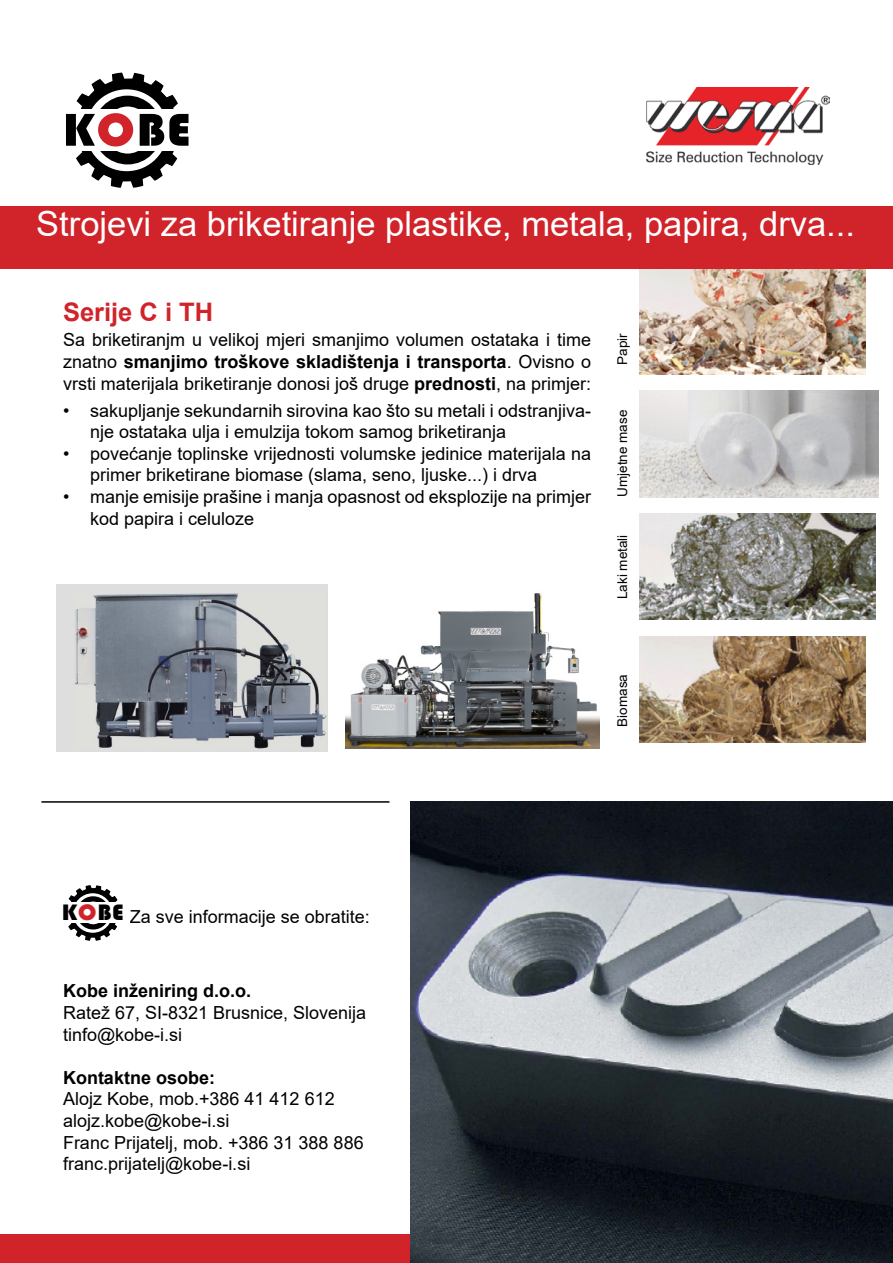
<style>
.page{position:relative;width:893px;height:1263px;background:#fff}
.page>*{position:absolute;margin:0;border:0;box-sizing:border-box;transform-origin:0 0}
.t1{font:47.7px "Bauhaus 93";color:#000;scale:1.05 1}
.t2{font:34.5px "Arial";color:#fff}
.Naslov1{font:700 25.5px "Arial";color:#d1232a}
.t3{font:23.1px "Bauhaus 93";color:#000;scale:1.05 1}
.Tekst{font:18px/21.6px "Arial";color:#000}
.t4{font:700 18px "Arial";color:#000}
.t5{font:13.5px "Arial";color:#000}
.s1{color:#d1232a}
.s2{font-weight:700}
</style>
<div class="page">
<img style="left:345px;top:593px;width:254px;height:155px">
<img style="left:640px;top:269px;width:225px;height:106px">
<div style="left:0;top:206px;width:893px;height:63px;background:#d1232a"></div>
<img style="left:640px;top:391px;width:238px;height:106px">
<img style="left:640px;top:513px;width:236px;height:107px">
<img style="left:640px;top:636px;width:225px;height:106px">
<img style="left:646px;top:87px;width:184px;height:78px">
<img style="left:56px;top:585px;width:271px;height:166px">
<div style="left:0;top:1235px;width:411px;height:28px;background:#d1232a"></div>
<img style="left:411px;top:801px;width:482px;height:462px">
<div style="left:69px;top:72px;width:116px;height:116px;border:17px solid #000;border-radius:50%"></div>
<div style="left:93px;top:95px;width:69px;height:70px;border:11px solid #000;border-radius:50%"></div>
<svg style="left:120px;top:72px;width:16px;height:7px"></svg>
<svg style="left:119px;top:181px;width:16px;height:7px"></svg>
<svg style="left:143px;top:151px;width:38px;height:35px"></svg>
<svg style="left:144px;top:75px;width:37px;height:34px"></svg>
<svg style="left:73px;top:74px;width:39px;height:35px"></svg>
<svg style="left:73px;top:151px;width:38px;height:35px"></svg>
<div style="left:45px;top:109px;width:158px;height:42px;background:#fff"></div>
<svg style="left:68px;top:885px;width:50px;height:56px"></svg>
<div style="left:53px;top:903px;width:77px;height:20px;background:#fff"></div>
<hr style="left:41px;top:801px;width:348px;height:2px;background:#000">
<h1 class="t1" style="left:63px;top:103px;width:124px">K<span class="s1">O</span>BE</h1>
<p class="t2" style="left:36px;top:200px;width:820px">Strojevi za briketiranje plastike, metala, papira, drva...</p>
<p class="Naslov1" style="left:63px;top:294px;width:152px">Serije C i TH</p>
<p class="Tekst" style="left:63px;top:329px;width:530px;text-align:justify">Sa briketiranjm u velikoj mjeri smanjimo volumen ostataka i time znatno <span class="s2">smanjimo troškove skladištenja i transporta</span>. Ovisno o vrsti materijala briketiranje donosi još druge <span class="s2">prednosti</span>, na primjer:</p>
<p class="Tekst" style="left:90px;top:399px;width:503px;text-indent:-27px">• sakupljanje sekundarnih sirovina kao što su metali i odstranjiva&shy;nje ostataka ulja i emulzija tokom samog briketiranja</p>
<p class="Tekst" style="left:90px;top:443px;width:503px;text-indent:-27px">• povećanje toplinske vrijednosti volumske jedinice materijala na primer briketirane biomase (slama, seno, ljuske...) i drva</p>
<p class="Tekst" style="left:90px;top:486px;width:503px;text-indent:-27px">• manje emisije prašine i manja opasnost od eksplozije na primjer kod papira i celuloze</p>
<p class="t5" style="left:613px;top:365px;width:33px;rotate:-90deg">Papir</p>
<p class="t5" style="left:613px;top:497px;width:89px;rotate:-90deg">Umjetne mase</p>
<p class="t5" style="left:613px;top:599px;width:66px;rotate:-90deg">Laki metali</p>
<p class="t5" style="left:613px;top:727px;width:54px;rotate:-90deg">Biomasa</p>
<p class="t3" style="left:62px;top:900px;width:60px">K<span class="s1">O</span>BE</p>
<p class="Tekst" style="left:130px;top:906px;width:242px">Za sve informacije se obratite:</p>
<p class="t4" style="left:63px;top:978px;width:190px">Kobe inženiring d.o.o.</p>
<p class="Tekst" style="left:63px;top:1002px;width:305px">Ratež 67, SI-8321 Brusnice, Slovenija</p>
<p class="Tekst" style="left:63px;top:1023px;width:121px">tinfo@kobe-i.si</p>
<p class="t4" style="left:63px;top:1065px;width:154px">Kontaktne osobe:</p>
<p class="Tekst" style="left:63px;top:1088px;width:273px">Alojz Kobe, mob.+386 41 412 612</p>
<p class="Tekst" style="left:63px;top:1110px;width:168px">alojz.kobe@kobe-i.si</p>
<p class="Tekst" style="left:63px;top:1131px;width:302px">Franc Prijatelj, mob. +386 31 388 886</p>
<p class="Tekst" style="left:63px;top:1153px;width:189px">franc.prijatelj@kobe-i.si</p>
</div>
